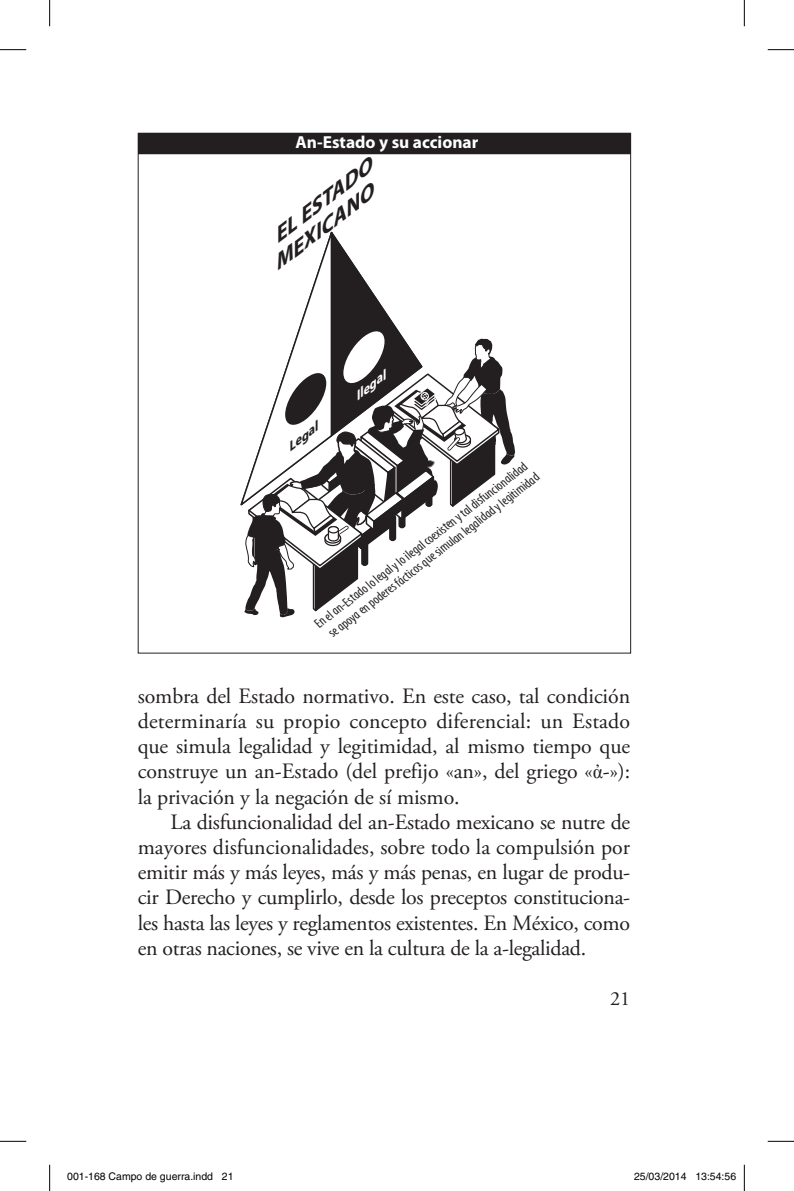
<style>
.page{position:relative;width:794px;height:1191px;background:#fff}
.page>*{position:absolute;margin:0;border:0;box-sizing:border-box;transform-origin:0 0}
.t1{font:21.88px/25.2px "Adobe Garamond Pro";letter-spacing:-.01em;color:#231f20;text-align:justify}
.t2{font:20.12px "Adobe Garamond Pro";color:#231f20}
.t3{font:italic 700 19.78px/21.9px "Myriad Pro";color:#231f20;scale:1.26 1}
.t4{font:700 17.32px "Myriad Pro";color:#fff}
.t5{font:italic condensed 13.65px/15.4px "Myriad Pro";color:#231f20;text-align:center}
.t6{font:italic 700 11.9px "Myriad Pro";color:#fff;scale:1.26 1}
.t7{font:italic 700 11.9px "Myriad Pro";color:#231f20;scale:1.26 1}
.t8{font:10.5px "Helvetica";color:#000}
.s1{font-family:"Times New Roman";font-size:19.25px}
</style>
<div class="page">
<div style="left:140px;top:135px;width:489px;height:20px;background:#231f20"></div>
<svg style="left:240px;top:231px;width:275px;height:386px"></svg>
<svg style="left:0;top:49px;width:26px;height:1px"></svg>
<svg style="left:768px;top:49px;width:26px;height:1px"></svg>
<svg style="left:0;top:1141px;width:26px;height:1px"></svg>
<svg style="left:768px;top:1141px;width:26px;height:1px"></svg>
<svg style="left:49px;top:0;width:1px;height:26px"></svg>
<svg style="left:49px;top:1164px;width:1px;height:27px"></svg>
<svg style="left:744px;top:0;width:1px;height:26px"></svg>
<svg style="left:744px;top:1164px;width:1px;height:27px"></svg>
<div style="left:67px;top:1172px;width:6px;height:9px;border:1px solid #fff;border-radius:50%"></div>
<svg style="left:68px;top:1172px;width:5px;height:9px"></svg>
<p class="t4" style="left:296px;top:132px;width:184px">An-Estado y su accionar</p>
<p class="t3" style="left:253px;top:240px;width:111px;text-indent:16px;rotate:-37deg">EL ESTADO<br>MEXICANO</p>
<p class="t7" style="left:283px;top:443px;width:30px;rotate:-37deg">Legal</p>
<p class="t6" style="left:350px;top:392px;width:31px;rotate:-37deg">Ilegal</p>
<p class="t5" style="left:312px;top:618px;width:269px;rotate:-37deg">En el an-Estado lo legal y lo ilegal coexisten y tal disfuncionalidad se apoya en poderes fácticos que simulan legalidad y legitimidad</p>
<p class="t1" style="left:138px;top:684px;width:494px">sombra del Estado normativo. En este caso, tal condición determinaría su propio concepto diferencial: un Estado que simula legalidad y legitimidad, al mismo tiempo que construye un an-Estado (del prefijo «an», del griego «<span class="s1">ἀ</span>-»): la privación y la negación de sí mismo.</p>
<p class="t1" style="left:138px;top:810px;width:494px;text-indent:33px">La disfuncionalidad del an-Estado mexicano se nutre de mayores disfuncionalidades, sobre todo la compulsión por emitir más y más leyes, más y más penas, en lugar de produ&shy;cir Derecho y cumplirlo, desde los preceptos constituciona&shy;les hasta las leyes y reglamentos existentes. En México, como en otras naciones, se vive en la cultura de la a-legalidad.</p>
<p class="t2" style="left:610px;top:986px;width:22px">21</p>
<p class="t8" style="left:67px;top:1170px;width:168px">001-168 Campo de guerra.indd 21</p>
<p class="t8" style="left:634px;top:1170px;width:104px">25/03/2014 13:54:56</p>
</div>
